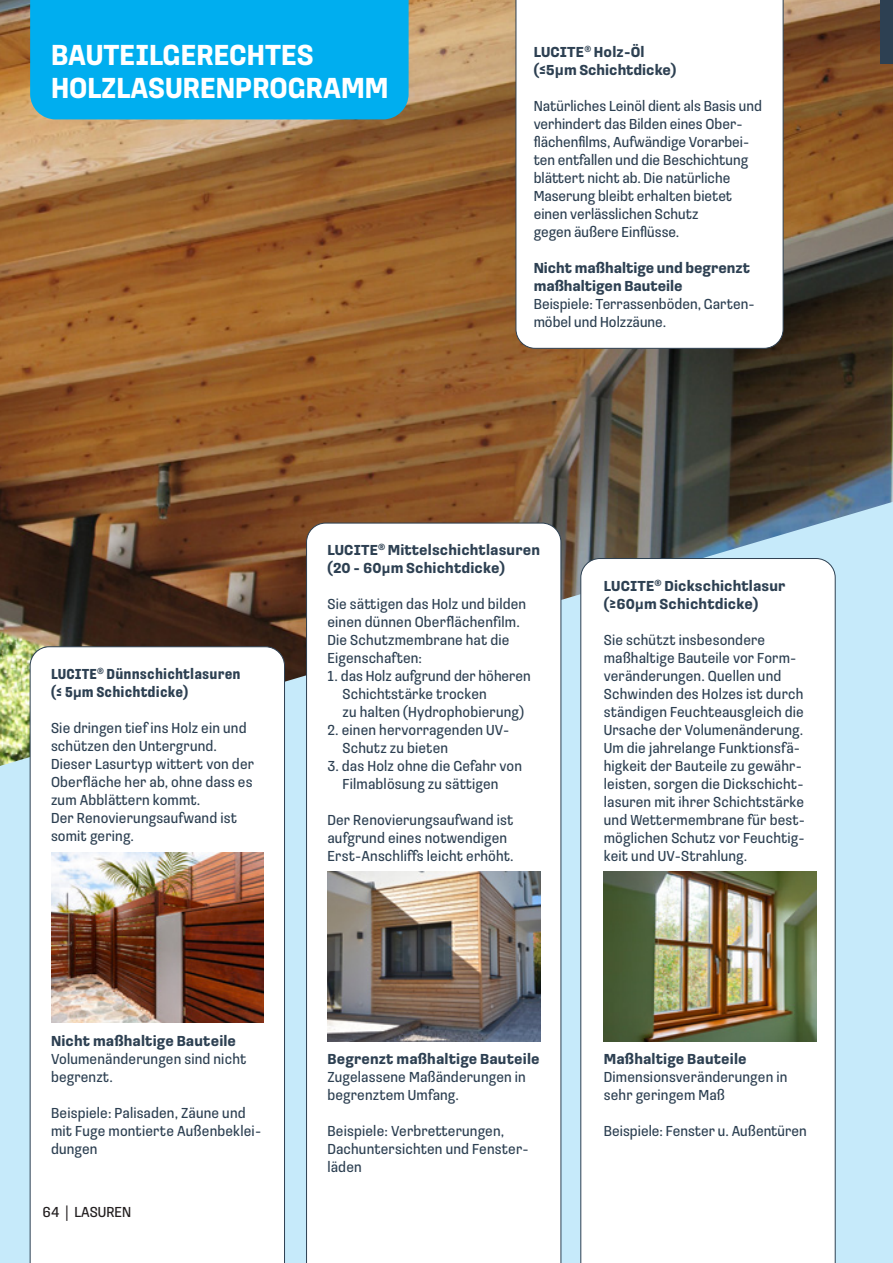
<style>
.page{position:relative;width:893px;height:1263px;background:#fff}
.page>*{position:absolute;margin:0;border:0;box-sizing:border-box;transform-origin:0 0}
.t1{font:700 30px/33px "Loos Condensed";color:#fff;scale:.95 1}
.t2{font:15px/18px "Loos Condensed";letter-spacing:.01em;color:#2d4052}
.t3{font:700 15px/18px "Loos Condensed";letter-spacing:.01em;color:#2d4052}
.t4{font:700 15px/18px "Loos Compressed";letter-spacing:.01em;color:#2d4052}
.t5{font:15px "Loos Condensed";color:#231f20}
.s1{font-family:"Helvetica"}
.s2{font-family:"Circular XX"}
</style>
<div class="page">
<div style="left:0;top:389px;width:893px;height:874px;background:#c6eafa"></div>
<img style="left:0;top:0;width:893px;height:766px">
<div style="left:29px;top:646px;width:256px;height:617px;background:#fff"></div>
<div style="left:306px;top:522px;width:256px;height:741px;background:#fff"></div>
<div style="left:580px;top:558px;width:256px;height:705px;background:#fff"></div>
<svg style="left:515px;top:0;width:269px;height:349px"></svg>
<div style="left:30px;top:0;width:379px;height:119px;background:#00aeef"></div>
<img style="left:51px;top:853px;width:213px;height:170px">
<img style="left:327px;top:872px;width:213px;height:170px">
<img style="left:604px;top:872px;width:212px;height:170px">
<div style="left:880px;top:0;width:13px;height:64px;background:#2d4052"></div>
<h1 class="t1" style="left:51px;top:37px;width:357px">BAUTEILGERECHTES<br>HOLZLASURENPROGRAMM</h1>
<p class="t3" style="left:534px;top:42px;width:144px">LUCITE<sup>®</sup> Holz-Öl (≤5<span class="s1">μ</span>m Schichtdicke)</p>
<p class="t2" style="left:534px;top:96px;width:230px">Natürliches Leinöl dient als Basis und verhindert das Bilden eines Ober&shy;flächenfilms, Aufwändige Vorarbei&shy;ten entfallen und die Beschichtung blättert nicht ab. Die natürliche Maserung bleibt erhalten bietet einen verlässlichen Schutz<br>gegen äußere Einflüsse.</p>
<p class="t3" style="left:534px;top:258px;width:218px">Nicht maßhaltige und begrenzt maßhaltigen Bauteile</p>
<p class="t2" style="left:534px;top:294px;width:222px">Beispiele: Terrassenböden, Garten&shy;möbel und Holzzäune.</p>
<p class="t4" style="left:51px;top:664px;width:191px">LUCITE<sup>®</sup> Dünnschichtlasuren (≤ 5<span class="s2">µ</span>m Schichtdicke)</p>
<p class="t2" style="left:51px;top:718px;width:205px">Sie dringen tief ins Holz ein und schützen den Untergrund.<br>Dieser Lasurtyp wittert von der<br>Oberfläche her ab, ohne dass es zum Abblättern kommt.<br>Der Renovierungsaufwand ist somit gering.</p>
<p class="t3" style="left:327px;top:539px;width:214px">LUCITE<sup>®</sup> Mittelschichtlasuren (20 - 60<span class="s2">µ</span>m Schichtdicke)</p>
<p class="t2" style="left:327px;top:594px;width:200px">Sie sättigen das Holz und bilden einen dünnen Oberflächenfilm.<br>Die Schutzmembrane hat die<br>Eigenschaften:</p>
<p class="t2" style="left:342px;top:666px;width:190px;text-indent:-15px">1. das Holz aufgrund der höheren<br>Schichtstärke trocken<br>zu halten (Hydrophobierung)</p>
<p class="t2" style="left:342px;top:720px;width:168px;text-indent:-15px">2. einen hervorragenden UV-<br>Schutz zu bieten</p>
<p class="t2" style="left:327px;top:756px;width:196px;text-align:center">3. das Holz ohne die Gefahr von<br>Filmablösung zu sättigen</p>
<p class="t2" style="left:327px;top:810px;width:188px">Der Renovierungsaufwand ist aufgrund eines notwendigen<br>Erst-Anschliffs leicht erhöht.</p>
<p class="t3" style="left:604px;top:576px;width:183px">LUCITE<sup>®</sup> Dickschichtlasur (≥60<span class="s2">µ</span>m Schichtdicke)</p>
<p class="t2" style="left:604px;top:630px;width:203px">Sie schützt insbesondere maßhaltige Bauteile vor Form&shy;veränderungen. Quellen und<br>Schwinden des Holzes ist durch ständigen Feuchteausgleich die<br>Ursache der Volumenänderung.<br>Um die jahrelange Funktionsfä&shy;higkeit der Bauteile zu gewähr&shy;leisten, sorgen die Dickschicht&shy;lasuren mit ihrer Schichtstärke und Wettermembrane für best&shy;möglichen Schutz vor Feuchtig&shy;keit und UV-Strahlung.</p>
<p class="t3" style="left:51px;top:1031px;width:187px">Nicht maßhaltige Bauteile</p>
<p class="t2" style="left:51px;top:1049px;width:197px">Volumenänderungen sind nicht begrenzt.</p>
<p class="t2" style="left:51px;top:1103px;width:212px">Beispiele: Palisaden, Zäune und mit Fuge montierte Außenbeklei&shy;dungen</p>
<p class="t5" style="left:43px;top:1201px;width:90px">64 | LASUREN</p>
<p class="t3" style="left:327px;top:1049px;width:214px">Begrenzt maßhaltige Bauteile</p>
<p class="t2" style="left:327px;top:1067px;width:200px">Zugelassene Maßänderungen in begrenztem Umfang.</p>
<p class="t2" style="left:327px;top:1121px;width:203px">Beispiele: Verbretterungen,<br>Dachuntersichten und Fenster&shy;läden</p>
<p class="t3" style="left:604px;top:1049px;width:144px">Maßhaltige Bauteile</p>
<p class="t2" style="left:604px;top:1067px;width:185px">Dimensionsveränderungen in sehr geringem Maß</p>
<p class="t2" style="left:604px;top:1121px;width:204px">Beispiele: Fenster u. Außentüren</p>
</div>
